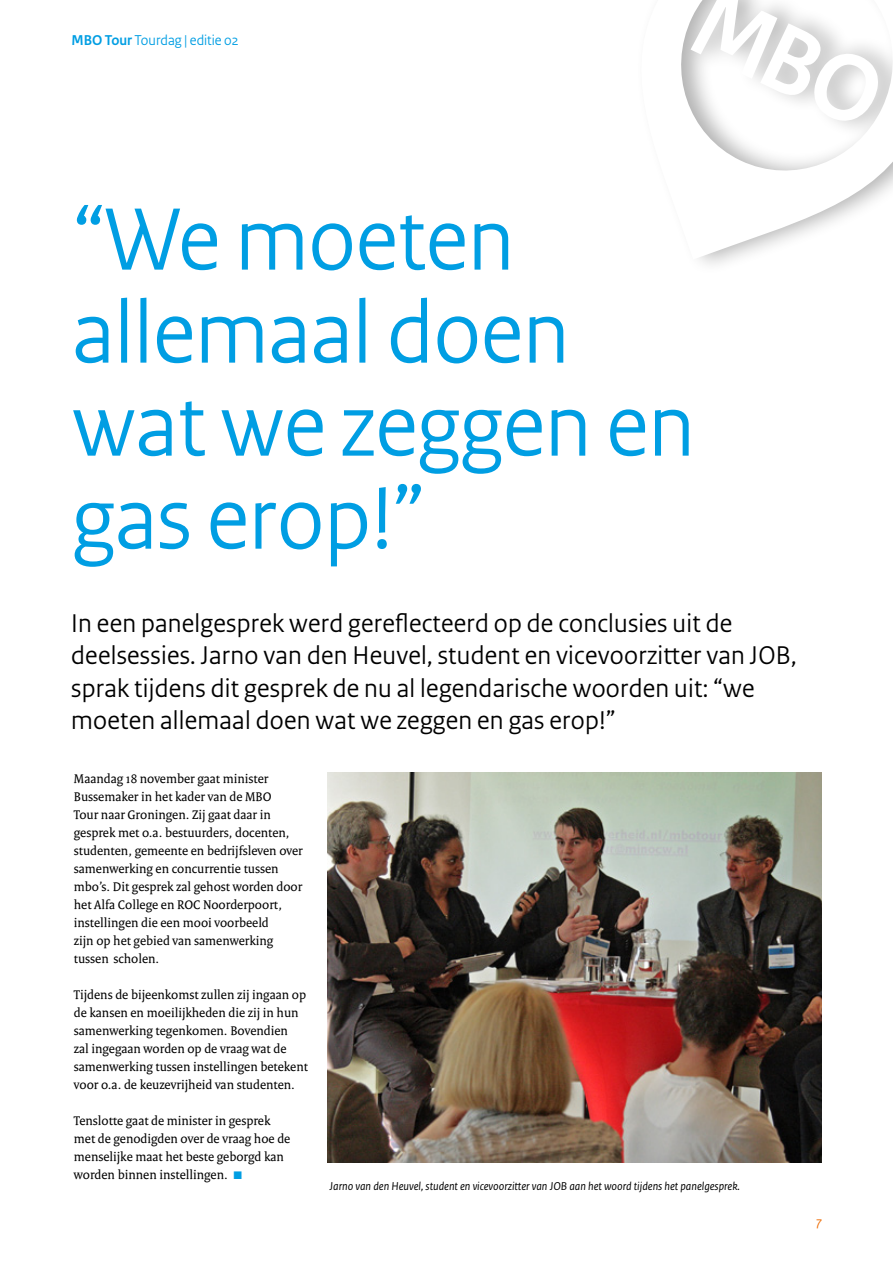
<style>
.page{position:relative;width:893px;height:1263px;background:#fff}
.page>*{position:absolute;margin:0;border:0;box-sizing:border-box;transform-origin:0 0}
.t1{font:93px/93px "Rijksoverheid Sans Heading";color:#009ee3}
.t2{font:27px/32.4px "Rijksoverheid Sans Heading";letter-spacing:.01em;color:#000}
.t3{font:15px "Rijksoverheid Sans Heading";color:#009ee3}
.t4{font:13.5px/18px "Rijksoverheid Serif";color:#000}
.t5{font:italic 13.5px "Rijksoverheid Sans Text";color:#ed6a00}
.t6{font:italic 12px "Rijksoverheid Sans Text";color:#000}
.s1{font-weight:700}
</style>
<div class="page">
<svg style="left:681px;top:0;width:212px;height:259px"></svg>
<img style="left:327px;top:772px;width:495px;height:390px">
<p class="t3" style="left:72px;top:32px;width:168px"><span class="s1">MBO Tour</span> Tourdag | editie 02</p>
<h1 class="t1" style="left:72px;top:194px;width:624px">“We moeten allemaal doen wat we zeggen en gas erop!”</h1>
<p class="t2" style="left:71px;top:607px;width:727px">In een panelgesprek werd gereflecteerd op de conclusies uit de deelsessies. Jarno van den Heuvel, student en vicevoorzitter van JOB, sprak tijdens dit gesprek de nu al legendarische woorden uit: “we moeten allemaal doen wat we zeggen en gas erop!”</p>
<p class="t4" style="left:74px;top:769px;width:230px">Maandag 18 november gaat minister Bussemaker in het kader van de MBO<br>Tour naar Groningen. Zij gaat daar in gesprek met o.a. bestuurders, docenten, studenten, gemeente en bedrijfsleven over samenwerking en concurrentie tussen mbo’s. Dit gesprek zal gehost worden door het Alfa College en ROC Noorderpoort, instellingen die een mooi voorbeeld<br>zijn op het gebied van samenwerking tussen scholen.</p>
<p class="t4" style="left:74px;top:985px;width:236px">Tijdens de bijeenkomst zullen zij ingaan op de kansen en moeilijkheden die zij in hun samenwerking tegenkomen. Bovendien<br>zal ingegaan worden op de vraag wat de samenwerking tussen instellingen betekent voor o.a. de keuzevrijheid van studenten.</p>
<p class="t4" style="left:74px;top:1111px;width:218px">Tenslotte gaat de minister in gesprek met de genodigden over de vraag hoe de menselijke maat het beste geborgd kan worden binnen instellingen.</p>
<p class="t6" style="left:330px;top:1179px;width:412px">Jarno van den Heuvel, student en vicevoorzitter van JOB aan het woord tijdens het panelgesprek.</p>
<p class="t5" style="left:816px;top:1214px;width:7px">7</p>
</div>
